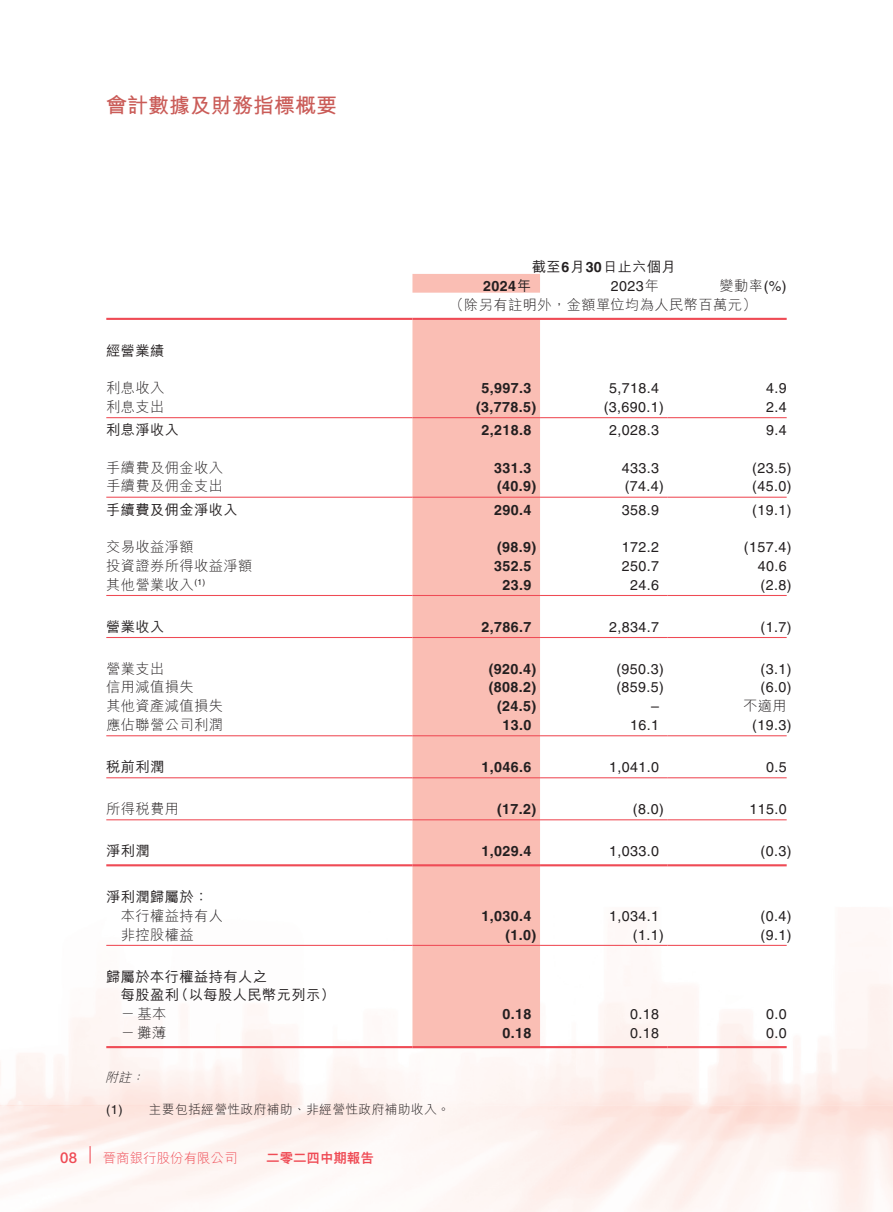
<style>
.page{position:relative;width:893px;height:1212px;background:#fff}
.page>*{position:absolute;margin:0;border:0;box-sizing:border-box;transform-origin:0 0}
.t1{font:700 21px "M Hei HK";color:#ca5c58}
.t2{font:500 15px "Helvetica Neue LT Std";color:#ef4b55}
.t3{font:14.25px "Helvetica LT Std";letter-spacing:.03em;color:#231f20}
.t4{font:700 14.25px "Helvetica LT Std";letter-spacing:.03em;color:#231f20}
.t5{font:300 14.25px/18.8px "M Hei HK";letter-spacing:.03em;color:#231f20}
.t6{font:500 14.25px/18.8px "M Hei HK";letter-spacing:.03em;color:#231f20}
.t7{font:300 13.5px "M Hei HK";color:#ef4b55}
.t8{font:800 13.5px "M Hei HK";letter-spacing:-.005em;color:#ef4b55}
.t9{font:300 12.75px "M Hei HK";letter-spacing:.03em;color:#231f20}
.t10{font:italic 300 12.75px "M Hei HK";color:#231f20}
.s1{font-family:"Helvetica LT Std";font-weight:700}
.s2{font-family:"Helvetica LT Std";font-weight:400}
.s3{font-family:"M Hei HK";font-weight:500}
.s4{font-family:"M Hei HK";font-weight:300}
</style>
<div class="page">
<svg style="left:90px;top:1146px;width:1px;height:17px"></svg>
<svg style="left:412px;top:274px;width:128px;height:772px;background:#fac1b8"></svg>
<hr style="left:106px;top:318px;width:306px;height:2px;background:#ef4b55">
<hr style="left:412px;top:318px;width:375px;height:2px;background:#ef4b55">
<hr style="left:106px;top:417px;width:306px;height:1px;background:#ef4b55">
<hr style="left:412px;top:417px;width:128px;height:1px;background:#ef4b55">
<hr style="left:540px;top:417px;width:128px;height:1px;background:#ef4b55">
<hr style="left:668px;top:417px;width:119px;height:1px;background:#ef4b55">
<hr style="left:106px;top:497px;width:306px;height:1px;background:#ef4b55">
<hr style="left:412px;top:497px;width:128px;height:1px;background:#ef4b55">
<hr style="left:540px;top:497px;width:128px;height:1px;background:#ef4b55">
<hr style="left:668px;top:497px;width:119px;height:1px;background:#ef4b55">
<hr style="left:106px;top:595px;width:306px;height:1px;background:#ef4b55">
<hr style="left:412px;top:595px;width:128px;height:1px;background:#ef4b55">
<hr style="left:540px;top:595px;width:128px;height:1px;background:#ef4b55">
<hr style="left:668px;top:595px;width:119px;height:1px;background:#ef4b55">
<hr style="left:106px;top:637px;width:306px;height:1px;background:#ef4b55">
<hr style="left:412px;top:637px;width:128px;height:1px;background:#ef4b55">
<hr style="left:540px;top:637px;width:128px;height:1px;background:#ef4b55">
<hr style="left:668px;top:637px;width:119px;height:1px;background:#ef4b55">
<hr style="left:106px;top:735px;width:306px;height:1px;background:#ef4b55">
<hr style="left:412px;top:735px;width:128px;height:1px;background:#ef4b55">
<hr style="left:540px;top:735px;width:128px;height:1px;background:#ef4b55">
<hr style="left:668px;top:735px;width:119px;height:1px;background:#ef4b55">
<hr style="left:106px;top:777px;width:306px;height:1px;background:#ef4b55">
<hr style="left:412px;top:777px;width:128px;height:1px;background:#ef4b55">
<hr style="left:540px;top:777px;width:128px;height:1px;background:#ef4b55">
<hr style="left:668px;top:777px;width:119px;height:1px;background:#ef4b55">
<hr style="left:106px;top:819px;width:306px;height:1px;background:#ef4b55">
<hr style="left:412px;top:819px;width:128px;height:1px;background:#ef4b55">
<hr style="left:540px;top:819px;width:128px;height:1px;background:#ef4b55">
<hr style="left:668px;top:819px;width:119px;height:1px;background:#ef4b55">
<hr style="left:106px;top:864px;width:306px;height:2px;background:#ef4b55">
<hr style="left:412px;top:864px;width:128px;height:2px;background:#ef4b55">
<hr style="left:540px;top:864px;width:128px;height:2px;background:#ef4b55">
<hr style="left:668px;top:864px;width:119px;height:2px;background:#ef4b55">
<hr style="left:106px;top:945px;width:306px;height:1px;background:#ef4b55">
<hr style="left:412px;top:945px;width:128px;height:1px;background:#ef4b55">
<hr style="left:540px;top:945px;width:128px;height:1px;background:#ef4b55">
<hr style="left:668px;top:945px;width:119px;height:1px;background:#ef4b55">
<hr style="left:106px;top:1046px;width:306px;height:2px;background:#ef4b55">
<hr style="left:412px;top:1046px;width:128px;height:2px;background:#ef4b55">
<hr style="left:540px;top:1046px;width:128px;height:2px;background:#ef4b55">
<hr style="left:668px;top:1046px;width:119px;height:2px;background:#ef4b55">
<h1 class="t1" style="left:106px;top:90px;width:232px">會計數據及財務指標概要</h1>
<p class="t6" style="left:532px;top:256px;width:146px">截至<span class="s1">6</span>月<span class="s1">30</span>日止六個月</p>
<p class="t5" style="left:449px;top:276px;width:339px;text-indent:270px">變動率<span class="s2">(%)</span>（除另有註明外，金額單位均為人民幣百萬元）</p>
<p class="t4" style="left:483px;top:277px;width:50px">2024<span class="s3">年</span></p>
<p class="t3" style="left:611px;top:278px;width:50px">2023<span class="s4">年</span></p>
<p class="t6" style="left:106px;top:340px;width:60px">經營業績</p>
<p class="t5" style="left:106px;top:378px;width:60px">利息收入</p>
<p class="t4" style="left:482px;top:379px;width:51px">5,997.3</p>
<p class="t3" style="left:609px;top:380px;width:51px">5,718.4</p>
<p class="t3" style="left:766px;top:380px;width:22px">4.9</p>
<p class="t5" style="left:106px;top:397px;width:60px">利息支出</p>
<p class="t4" style="left:476px;top:398px;width:62px">(3,778.5)</p>
<p class="t3" style="left:604px;top:399px;width:62px">(3,690.1)</p>
<p class="t3" style="left:766px;top:399px;width:22px">2.4</p>
<p class="t6" style="left:106px;top:419px;width:74px">利息淨收入</p>
<p class="t4" style="left:482px;top:421px;width:51px">2,218.8</p>
<p class="t3" style="left:609px;top:422px;width:51px">2,028.3</p>
<p class="t3" style="left:766px;top:422px;width:22px">9.4</p>
<p class="t5" style="left:106px;top:458px;width:118px">手續費及佣金收入</p>
<p class="t4" style="left:494px;top:459px;width:39px">331.3</p>
<p class="t3" style="left:622px;top:459px;width:39px">433.3</p>
<p class="t3" style="left:752px;top:459px;width:41px">(23.5)</p>
<p class="t5" style="left:106px;top:477px;width:118px">手續費及佣金支出</p>
<p class="t4" style="left:497px;top:478px;width:41px">(40.9)</p>
<p class="t3" style="left:625px;top:478px;width:41px">(74.4)</p>
<p class="t3" style="left:752px;top:478px;width:41px">(45.0)</p>
<p class="t6" style="left:106px;top:499px;width:133px">手續費及佣金淨收入</p>
<p class="t4" style="left:494px;top:501px;width:39px">290.4</p>
<p class="t3" style="left:622px;top:501px;width:39px">358.9</p>
<p class="t3" style="left:752px;top:501px;width:41px">(19.1)</p>
<p class="t5" style="left:106px;top:537px;width:89px">交易收益淨額</p>
<p class="t4" style="left:497px;top:538px;width:41px">(98.9)</p>
<p class="t3" style="left:622px;top:539px;width:39px">172.2</p>
<p class="t3" style="left:744px;top:539px;width:49px">(157.4)</p>
<p class="t5" style="left:106px;top:556px;width:148px">投資證券所得收益淨額</p>
<p class="t4" style="left:494px;top:557px;width:39px">352.5</p>
<p class="t3" style="left:622px;top:558px;width:39px">250.7</p>
<p class="t3" style="left:758px;top:558px;width:30px">40.6</p>
<p class="t5" style="left:106px;top:575px;width:100px">其他營業收入<sup>(1)</sup></p>
<p class="t4" style="left:503px;top:576px;width:30px">23.9</p>
<p class="t3" style="left:630px;top:576px;width:30px">24.6</p>
<p class="t3" style="left:760px;top:576px;width:32px">(2.8)</p>
<p class="t6" style="left:106px;top:616px;width:60px">營業收入</p>
<p class="t4" style="left:482px;top:618px;width:51px">2,786.7</p>
<p class="t3" style="left:609px;top:618px;width:51px">2,834.7</p>
<p class="t3" style="left:760px;top:618px;width:32px">(1.7)</p>
<p class="t5" style="left:106px;top:659px;width:60px">營業支出</p>
<p class="t4" style="left:489px;top:660px;width:49px">(920.4)</p>
<p class="t3" style="left:616px;top:660px;width:49px">(950.3)</p>
<p class="t3" style="left:760px;top:660px;width:32px">(3.1)</p>
<p class="t5" style="left:106px;top:678px;width:89px">信用減值損失</p>
<p class="t4" style="left:489px;top:679px;width:49px">(808.2)</p>
<p class="t3" style="left:616px;top:679px;width:49px">(859.5)</p>
<p class="t3" style="left:761px;top:679px;width:32px">(6.0)</p>
<p class="t5" style="left:106px;top:696px;width:118px">其他資產減值損失</p>
<p class="t4" style="left:497px;top:697px;width:41px">(24.5)</p>
<p class="t3" style="left:651px;top:698px;width:9px">–</p>
<p class="t5" style="left:743px;top:696px;width:45px">不適用</p>
<p class="t5" style="left:106px;top:715px;width:118px">應佔聯營公司利潤</p>
<p class="t4" style="left:503px;top:716px;width:30px">13.0</p>
<p class="t3" style="left:630px;top:717px;width:30px">16.1</p>
<p class="t3" style="left:752px;top:717px;width:41px">(19.3)</p>
<p class="t6" style="left:106px;top:756px;width:60px">稅前利潤</p>
<p class="t4" style="left:482px;top:758px;width:51px">1,046.6</p>
<p class="t3" style="left:609px;top:759px;width:51px">1,041.0</p>
<p class="t3" style="left:766px;top:759px;width:22px">0.5</p>
<p class="t5" style="left:106px;top:799px;width:74px">所得稅費用</p>
<p class="t4" style="left:497px;top:800px;width:41px">(17.2)</p>
<p class="t3" style="left:633px;top:801px;width:32px">(8.0)</p>
<p class="t3" style="left:749px;top:801px;width:39px">115.0</p>
<p class="t6" style="left:106px;top:840px;width:45px">淨利潤</p>
<p class="t4" style="left:482px;top:842px;width:51px">1,029.4</p>
<p class="t3" style="left:609px;top:843px;width:51px">1,033.0</p>
<p class="t3" style="left:760px;top:843px;width:32px">(0.3)</p>
<p class="t6" style="left:106px;top:886px;width:104px">淨利潤歸屬於：</p>
<p class="t5" style="left:121px;top:906px;width:104px">本行權益持有人</p>
<p class="t4" style="left:482px;top:907px;width:51px">1,030.4</p>
<p class="t3" style="left:609px;top:907px;width:51px">1,034.1</p>
<p class="t3" style="left:760px;top:907px;width:32px">(0.4)</p>
<p class="t5" style="left:121px;top:925px;width:74px">非控股權益</p>
<p class="t4" style="left:505px;top:926px;width:32px">(1.0)</p>
<p class="t3" style="left:633px;top:926px;width:32px">(1.1)</p>
<p class="t3" style="left:761px;top:926px;width:32px">(9.1)</p>
<p class="t6" style="left:121px;top:966px;width:215px;text-indent:-15px">歸屬於本行權益持有人之<br>每股盈利（以每股人民幣元列示）</p>
<p class="t5" style="left:121px;top:1004px;width:47px">－基本</p>
<p class="t4" style="left:503px;top:1005px;width:30px">0.18</p>
<p class="t3" style="left:630px;top:1006px;width:30px">0.18</p>
<p class="t3" style="left:766px;top:1006px;width:22px">0.0</p>
<p class="t5" style="left:121px;top:1023px;width:47px">－攤薄</p>
<p class="t4" style="left:503px;top:1024px;width:30px">0.18</p>
<p class="t3" style="left:630px;top:1024px;width:30px">0.18</p>
<p class="t3" style="left:766px;top:1024px;width:22px">0.0</p>
<p class="t10" style="left:105px;top:1071px;width:44px">附註：</p>
<p class="t9" style="left:106px;top:1102px;width:345px"><span class="s2">(1)</span> 主要包括經營性政府補助、非經營性政府補助收入。</p>
<p class="t2" style="left:60px;top:1149px;width:19px">08</p>
<p class="t7" style="left:103px;top:1151px;width:136px">晉商銀行股份有限公司</p>
<p class="t8" style="left:266px;top:1151px;width:109px">二零二四中期報告</p>
</div>
